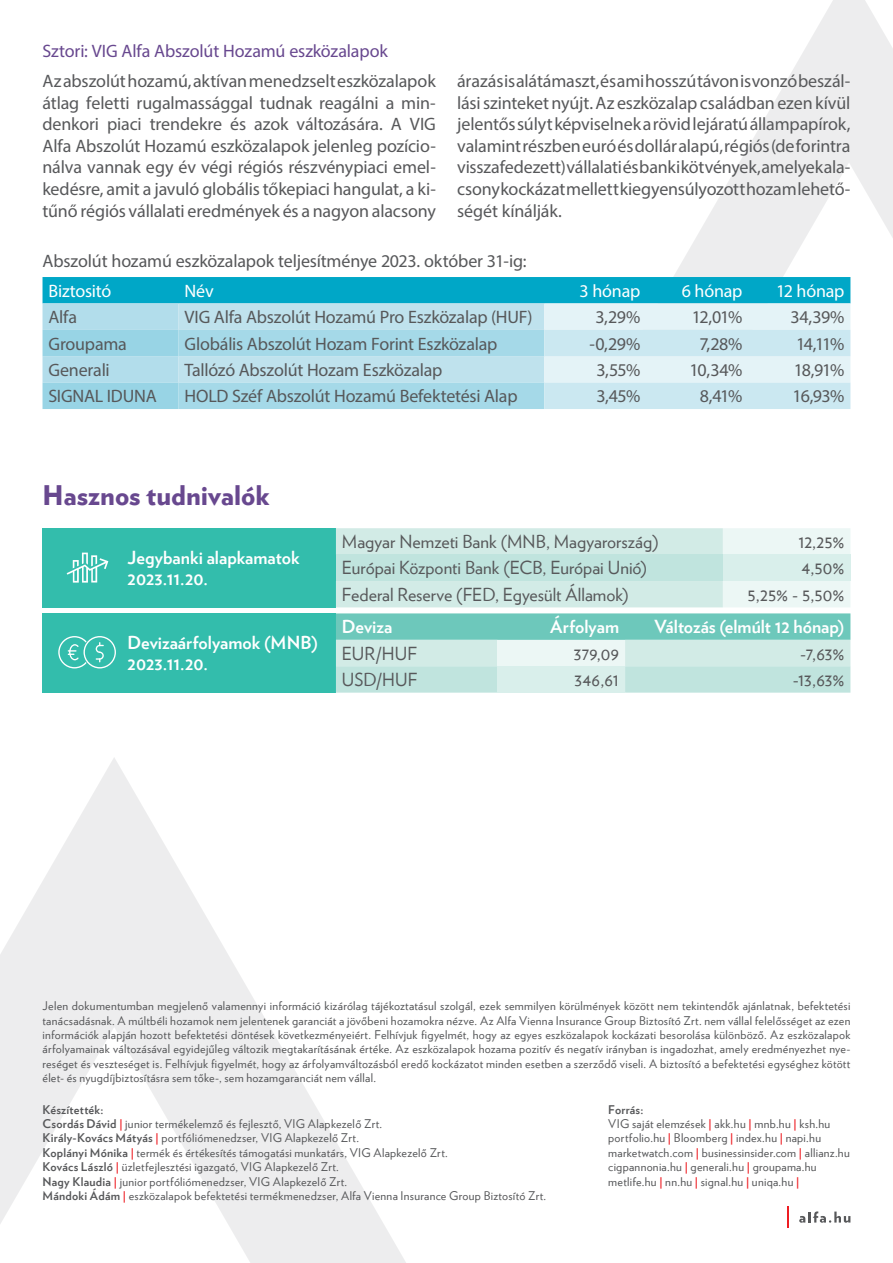
<style>
.page{position:relative;width:893px;height:1263px;background:#fff}
.page>*{position:absolute;margin:0;border:0;box-sizing:border-box;transform-origin:0 0}
.t1{font:900 27px "Verlag";color:#68488f}
.t2{font:18px/21.6px "Myriad Pro";letter-spacing:-.01em;color:#57585a;text-align:justify}
.t3{font:18px "Verlag";color:#57585a}
.t4{font:700 18px/20.7px "Verlag";color:#fff}
.t5{font:18px "Myriad Pro";letter-spacing:-.01em;color:#68488f}
.t6{font:18px "Myriad Pro";letter-spacing:-.015em;color:#fff}
.t7{font:12px/14.4px "Verlag";letter-spacing:.02em;color:#57585a}
.s1{font-weight:700}
.s2{font-weight:700;color:#ee1d23}
</style>
<div class="page">
<svg style="left:0;top:758px;width:406px;height:505px"></svg>
<svg style="left:799px;top:1211px;width:51px;height:12px"></svg>
<hr style="left:787px;top:1207px;width:2px;height:21px;background:#ee1d23">
<svg style="left:673px;top:0;width:220px;height:353px"></svg>
<div style="left:43px;top:528px;width:293px;height:79px;background:#33bdac"></div>
<svg style="left:336px;top:528px;width:514px;height:79px;background:#d8ede9"></svg>
<div style="left:336px;top:555px;width:387px;height:26px;background:#c0e4de"></div>
<div style="left:723px;top:555px;width:127px;height:26px;background:#d9efeb"></div>
<div style="left:43px;top:613px;width:293px;height:80px;background:#33bdac"></div>
<svg style="left:336px;top:613px;width:514px;height:80px;background:#abddd6"></svg>
<div style="left:497px;top:666px;width:128px;height:27px;background:#d9efeb"></div>
<svg style="left:58px;top:636px;width:58px;height:32px"></svg>
<svg style="left:67px;top:553px;width:41px;height:30px"></svg>
<svg style="left:43px;top:277px;width:807px;height:132px;background:#98d7e6"></svg>
<h2 class="t5" style="left:43px;top:40px;width:347px">Sztori: VIG Alfa Abszolút Hozamú eszközalapok</h2>
<p class="t2" style="left:43px;top:70px;width:395px">Az abszolút hozamú, aktívan menedzselt eszközalapok átlag feletti rugalmassággal tudnak reagálni a min&shy;denkori piaci trendekre és azok változására. A VIG Alfa Abszolút Hozamú eszközalapok jelenleg pozício&shy;nálva vannak egy év végi régiós részvénypiaci emel&shy;kedésre, amit a javuló globális tőkepiaci hangulat, a ki&shy;tűnő régiós vállalati eredmények és a nagyon alacsony</p>
<p class="t2" style="left:457px;top:70px;width:395px">árazás is alátámaszt, és ami hosszú távon is vonzó beszál&shy;lási szinteket nyújt. Az eszközalap családban ezen kívül jelentős súlyt képviselnek a rövid lejáratú állampapírok, valamint részben euró és dollár alapú, régiós (de forintra visszafedezett) vállalati és banki kötvények, amelyek ala&shy;csony kockázat mellett kiegyensúlyozott hozam lehető&shy;ségét kínálják.</p>
<h2 class="t2" style="left:43px;top:250px;width:486px">Abszolút hozamú eszközalapok teljesítménye 2023. október 31-ig:</h2>
<h2 class="t6" style="left:49px;top:280px;width:64px">Biztositó</h2>
<h2 class="t6" style="left:185px;top:280px;width:31px">Név</h2>
<h2 class="t6" style="left:580px;top:280px;width:62px">3 hónap</h2>
<h2 class="t6" style="left:682px;top:280px;width:62px">6 hónap</h2>
<h2 class="t6" style="left:776px;top:280px;width:70px">12 hónap</h2>
<h2 class="t2" style="left:49px;top:306px;width:30px">Alfa</h2>
<h2 class="t2" style="left:185px;top:306px;width:350px">VIG Alfa Abszolút Hozamú Pro Eszközalap (HUF)</h2>
<h2 class="t2" style="left:595px;top:306px;width:46px">3,29%</h2>
<h2 class="t2" style="left:692px;top:306px;width:52px">12,01%</h2>
<h2 class="t2" style="left:791px;top:306px;width:55px">34,39%</h2>
<h2 class="t2" style="left:49px;top:332px;width:80px">Groupama</h2>
<h2 class="t2" style="left:185px;top:332px;width:314px">Globális Abszolút Hozam Forint Eszközalap</h2>
<h2 class="t2" style="left:589px;top:332px;width:52px">-0,29%</h2>
<h2 class="t2" style="left:699px;top:332px;width:44px">7,28%</h2>
<h2 class="t2" style="left:796px;top:332px;width:50px">14,11%</h2>
<h2 class="t2" style="left:49px;top:359px;width:63px">Generali</h2>
<h2 class="t2" style="left:185px;top:359px;width:259px">Tallózó Abszolút Hozam Eszközalap</h2>
<h2 class="t2" style="left:596px;top:359px;width:45px">3,55%</h2>
<h2 class="t2" style="left:689px;top:359px;width:54px">10,34%</h2>
<h2 class="t2" style="left:794px;top:359px;width:52px">18,91%</h2>
<h2 class="t2" style="left:48px;top:385px;width:110px">SIGNAL IDUNA</h2>
<h2 class="t2" style="left:185px;top:385px;width:335px">HOLD Széf Abszolút Hozamú Befektetési Alap</h2>
<h2 class="t2" style="left:596px;top:385px;width:45px">3,45%</h2>
<h2 class="t2" style="left:700px;top:385px;width:44px">8,41%</h2>
<h2 class="t2" style="left:793px;top:385px;width:53px">16,93%</h2>
<h1 class="t1" style="left:43px;top:473px;width:229px">Hasznos tudnivalók</h1>
<h2 class="t4" style="left:128px;top:546px;width:174px">Jegybanki alapkamatok<br>2023.11.20.</h2>
<h2 class="t4" style="left:128px;top:631px;width:192px">Devizaárfolyamok (MNB)<br>2023.11.20.</h2>
<h2 class="t3" style="left:342px;top:528px;width:318px">Magyar Nemzeti Bank (MNB, Magyarország)</h2>
<h2 class="t3" style="left:798px;top:528px;width:48px">12,25%</h2>
<h2 class="t3" style="left:342px;top:554px;width:307px">Európai Központi Bank (ECB, Európai Unió)</h2>
<h2 class="t3" style="left:802px;top:554px;width:44px">4,50%</h2>
<h2 class="t3" style="left:342px;top:581px;width:288px">Federal Reserve (FED, Egyesült Államok)</h2>
<h2 class="t3" style="left:747px;top:581px;width:98px">5,25% - 5,50%</h2>
<h2 class="t4" style="left:342px;top:615px;width:52px">Deviza</h2>
<h2 class="t4" style="left:550px;top:615px;width:70px">Árfolyam</h2>
<h2 class="t4" style="left:654px;top:615px;width:191px">Változás (elmúlt 12 hónap)</h2>
<h2 class="t3" style="left:342px;top:639px;width:77px">EUR/HUF</h2>
<h2 class="t3" style="left:574px;top:639px;width:47px">379,09</h2>
<h2 class="t3" style="left:800px;top:639px;width:46px">-7,63%</h2>
<h2 class="t3" style="left:342px;top:666px;width:77px">USD/HUF</h2>
<h2 class="t3" style="left:575px;top:666px;width:46px">346,61</h2>
<h2 class="t3" style="left:793px;top:666px;width:53px">-13,63%</h2>
<p class="t7" style="left:43px;top:998px;width:809px;text-align:justify">Jelen dokumentumban megjelenő valamennyi információ kizárólag tájékoztatásul szolgál, ezek semmilyen körülmények között nem tekintendők ajánlatnak, befektetési tanácsadásnak. A múltbéli hozamok nem jelentenek garanciát a jövőbeni hozamokra nézve. Az Alfa Vienna Insurance Group Biztosító Zrt. nem vállal felelősséget az ezen információk alapján hozott befektetési döntések következményeiért. Felhívjuk figyelmét, hogy az egyes eszközalapok kockázati besorolása különböző. Az eszközalapok árfolyamainak változásával egyidejűleg változik megtakarításának értéke. Az eszközalapok hozama pozitív és negatív irányban is ingadozhat, amely eredményezhet nye&shy;reséget és veszteséget is. Felhívjuk figyelmét, hogy az árfolyamváltozásból eredő kockázatot minden esetben a szerződő viseli. A biztosító a befektetési egységhez kötött élet- és nyugdíjbiztosításra sem tőke-, sem hozamgaranciát nem vállal.</p>
<p class="t7" style="left:43px;top:1101px;width:505px"><span class="s1">Készítették:<br>Csordás Dávid</span> <span class="s2">|</span> junior termékelemző és fejlesztő, VIG Alapkezelő Zrt.<br><span class="s1">Király-Kovács Mátyás</span> <span class="s2">|</span> portfóliómenedzser, VIG Alapkezelő Zrt.<br><span class="s1">Koplányi Mónika</span> <span class="s2">|</span> termék és értékesítés támogatási munkatárs, VIG Alapkezelő Zrt.<br><span class="s1">Kovács László</span> <span class="s2">|</span> üzletfejlesztési igazgató, VIG Alapkezelő Zrt.<br><span class="s1">Nagy Klaudia</span> <span class="s2">|</span> junior portfóliómenedzser, VIG Alapkezelő Zrt.<br><span class="s1">Mándoki Ádám</span> <span class="s2">|</span> eszközalapok befektetési termékmenedzser, Alfa Vienna Insurance Group Biztosító Zrt.</p>
<p class="t7" style="left:608px;top:1101px;width:243px"><span class="s1">Forrás:<br></span>VIG saját elemzések <span class="s2">|</span> akk.hu <span class="s2">|</span> mnb.hu <span class="s2">|</span> ksh.hu portfolio.hu <span class="s2">|</span> Bloomberg <span class="s2">|</span> index.hu <span class="s2">|</span> napi.hu marketwatch.com <span class="s2">|</span> businessinsider.com <span class="s2">|</span> allianz.hu cigpannonia.hu <span class="s2">|</span> generali.hu <span class="s2">|</span> groupama.hu metlife.hu <span class="s2">|</span> nn.hu <span class="s2">|</span> signal.hu <span class="s2">|</span> uniqa.hu <span class="s2">|</span></p>
</div>
